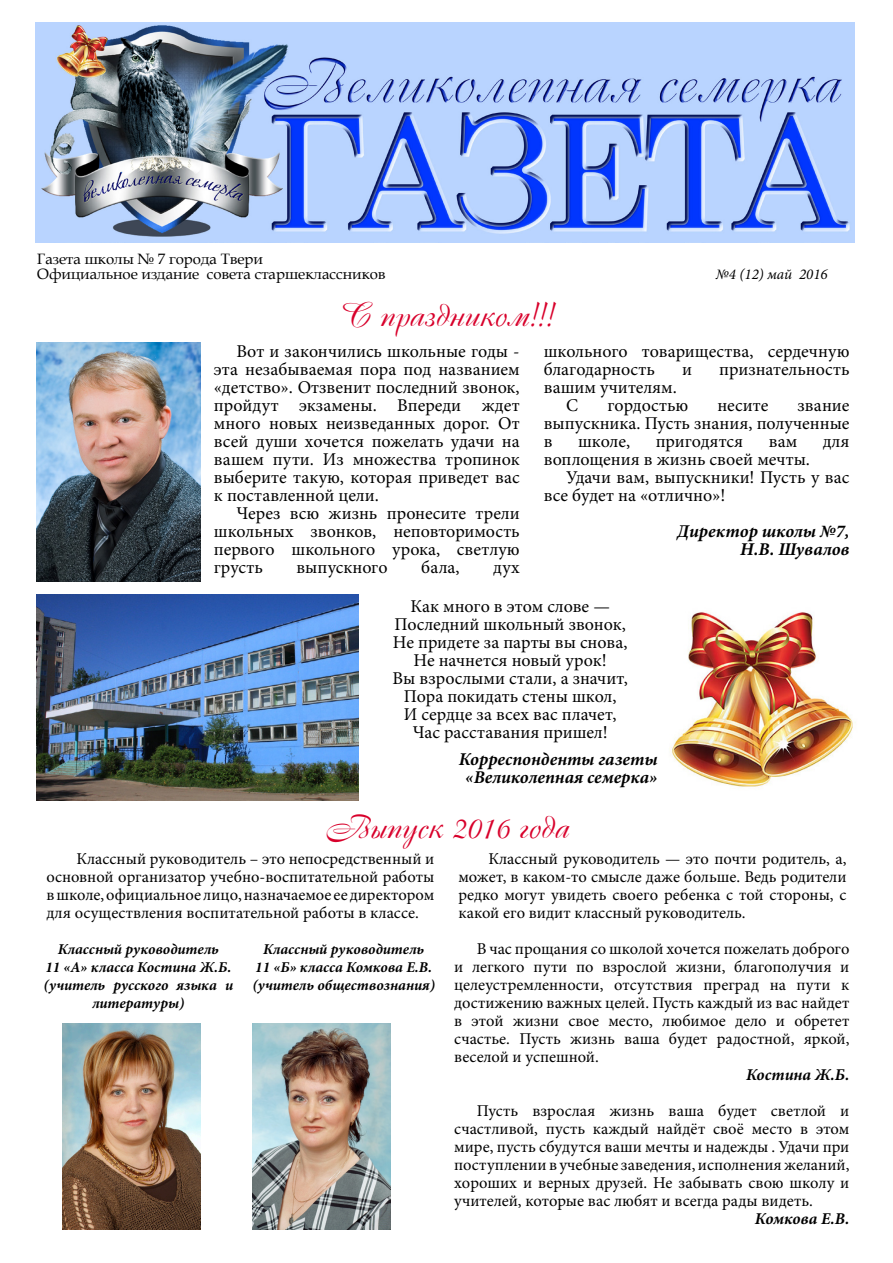
<style>
.page{position:relative;width:893px;height:1263px;background:#fff}
.page>*{position:absolute;margin:0;border:0;box-sizing:border-box;transform-origin:0 0}
.t1{font:33px "Cassandra";color:#d8002b}
.t2{font:18px/18px "Minion Pro";color:#000;text-align:justify}
.t3{font:italic 700 18px "Minion Pro";color:#000}
.t4{font:16.5px/18px "Minion Pro";color:#000;text-align:justify}
.t5{font:italic 700 16.5px "Minion Pro";letter-spacing:-.005em;color:#000}
.t6{font:italic 700 15px/18px "Minion Pro";color:#000;text-align:center}
.t7{font:15px "Book Antiqua";color:#000}
.t8{font:italic 15px "Minion Pro";color:#000}
</style>
<div class="page">
<img style="left:36px;top:342px;width:165px;height:240px">
<img style="left:35px;top:23px;width:819px;height:219px">
<img style="left:36px;top:594px;width:322px;height:207px">
<img style="left:671px;top:612px;width:185px;height:175px">
<img style="left:62px;top:1023px;width:139px;height:206px">
<img style="left:253px;top:1023px;width:138px;height:206px">
<p class="t7" style="left:37px;top:249px;width:227px">Газета школы № 7 города Твери</p>
<p class="t7" style="left:37px;top:264px;width:350px">Официальное издание совета старшеклассников</p>
<p class="t8" style="left:716px;top:264px;width:113px">№4 (12) май 2016</p>
<p class="t1" style="left:339px;top:295px;width:215px">С праздником!!!</p>
<p class="t2" style="left:214px;top:342px;width:307px;text-indent:22px">Вот и закончились школьные годы - эта незабываемая пора под названием «детство». Отзвенит последний звонок, пройдут экзамены. Впереди ждет много новых неизведанных дорог. От всей души хочется пожелать удачи на вашем пути. Из множества тропинок выберите такую, которая приведет вас к поставленной цели.</p>
<p class="t2" style="left:214px;top:504px;width:307px;text-indent:22px">Через всю жизнь пронесите трели школьных звонков, неповторимость первого школьного урока, светлую грусть</p>
<p class="t2" style="left:544px;top:342px;width:307px">школьного товарищества, сердечную благодарность</p>
<p class="t2" style="left:682px;top:360px;width:11px">и</p>
<p class="t2" style="left:719px;top:360px;width:132px">признательность</p>
<p class="t2" style="left:544px;top:378px;width:135px">вашим учителям.</p>
<p class="t2" style="left:566px;top:396px;width:13px">С</p>
<p class="t2" style="left:607px;top:396px;width:82px">гордостью</p>
<p class="t2" style="left:717px;top:396px;width:52px">несите</p>
<p class="t2" style="left:544px;top:396px;width:307px;text-indent:254px">звание выпускника. Пусть знания, полученные в</p>
<p class="t2" style="left:578px;top:432px;width:54px">школе,</p>
<p class="t2" style="left:656px;top:432px;width:89px">пригодятся</p>
<p class="t2" style="left:769px;top:432px;width:30px">вам</p>
<p class="t2" style="left:823px;top:432px;width:28px">для</p>
<p class="t2" style="left:544px;top:450px;width:268px">воплощения в жизнь своей мечты.</p>
<p class="t2" style="left:544px;top:468px;width:307px;text-indent:22px">Удачи вам, выпускники! Пусть у вас все будет на «отлично»!</p>
<p class="t3" style="left:677px;top:518px;width:174px">Директор школы №7,</p>
<p class="t3" style="left:740px;top:536px;width:111px">Н.В. Шувалов</p>
<p class="t2" style="left:297px;top:558px;width:93px">выпускного</p>
<p class="t2" style="left:421px;top:558px;width:40px">бала,</p>
<p class="t2" style="left:493px;top:558px;width:28px">дух</p>
<p class="t2" style="left:410px;top:597px;width:201px">Как много в этом слове —</p>
<p class="t2" style="left:395px;top:615px;width:233px">Последний школьный звонок,</p>
<p class="t2" style="left:393px;top:633px;width:236px">Не придете за парты вы снова,</p>
<p class="t2" style="left:414px;top:651px;width:195px">Не начнется новый урок!</p>
<p class="t2" style="left:393px;top:669px;width:237px">Вы взрослыми стали, а значит,</p>
<p class="t2" style="left:404px;top:687px;width:214px">Пора покидать стены школ,</p>
<p class="t2" style="left:404px;top:705px;width:214px">И сердце за всех вас плачет,</p>
<p class="t2" style="left:413px;top:723px;width:197px">Час расставания пришел!</p>
<p class="t3" style="left:459px;top:746px;width:200px">Корреспонденты газеты</p>
<p class="t3" style="left:465px;top:764px;width:194px">«Великолепная семерка»</p>
<p class="t1" style="left:325px;top:808px;width:245px">Выпуск 2016 года</p>
<p class="t4" style="left:46px;top:850px;width:389px;text-indent:30px">Классный руководитель – это непосредственный и основной организатор учебно-воспитательной работы в школе, официальное лицо, назначаемое ее директором для осуществления воспитательной работы в классе.</p>
<p class="t4" style="left:458px;top:850px;width:389px;text-indent:30px">Классный руководитель — это почти родитель, а, может, в каком-то смысле даже больше. Ведь родители редко могут увидеть своего ребенка с той стороны, с какой его видит классный руководитель.</p>
<p class="t4" style="left:454px;top:940px;width:397px;text-indent:22px">В час прощания со школой хочется пожелать доброго и легкого пути по взрослой жизни, благополучия и целеустремленности, отсутствия преград на пути к достижению важных целей. Пусть каждый из вас найдет в этой жизни свое место, любимое дело и обретет счастье. Пусть жизнь ваша будет радостной, яркой, веселой и успешной.</p>
<p class="t5" style="left:746px;top:1063px;width:105px">Костина Ж.Б.</p>
<p class="t4" style="left:454px;top:1102px;width:397px;text-indent:22px">Пусть взрослая жизнь ваша будет светлой и счастливой, пусть каждый найдёт своё место в этом мире, пусть сбудутся ваши мечты и надежды . Удачи при поступлении в учебные заведения, исполнения желаний, хороших и верных друзей. Не забывать свою школу и учителей, которые вас любят и всегда рады видеть.</p>
<p class="t5" style="left:755px;top:1207px;width:96px">Комкова Е.В.</p>
<p class="t6" style="left:58px;top:940px;width:163px">Классный руководитель</p>
<p class="t6" style="left:45px;top:958px;width:187px">11 «А» класса Костина Ж.Б.</p>
<p class="t6" style="left:44px;top:976px;width:191px">(учитель русского языка и литературы)</p>
<p class="t6" style="left:263px;top:940px;width:163px">Классный руководитель</p>
<p class="t6" style="left:255px;top:958px;width:178px">11 «Б» класса Комкова Е.В.</p>
<p class="t6" style="left:252px;top:976px;width:184px">(учитель обществознания)</p>
</div>
